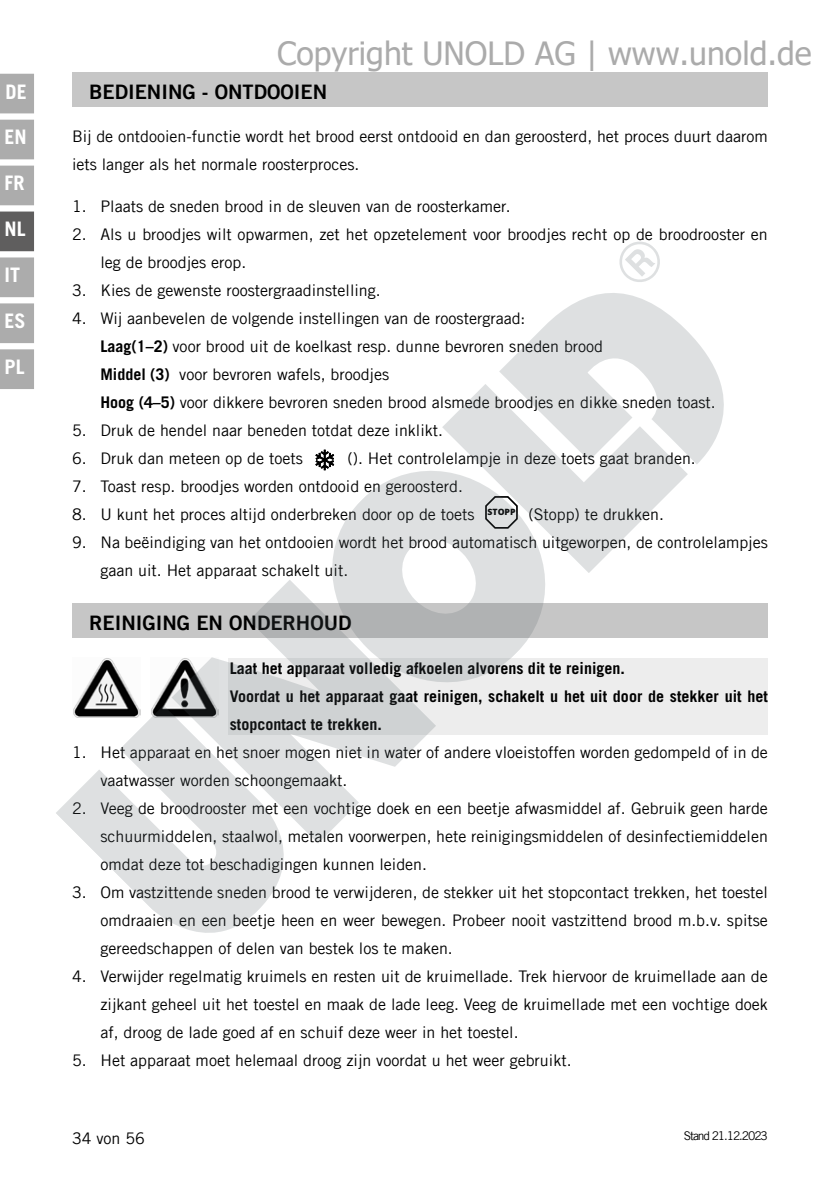
<style>
.page{position:relative;width:840px;height:1191px;background:#fff}
.page>*{position:absolute;margin:0;border:0;box-sizing:border-box;transform-origin:0 0}
.t1{font:32px "Tahoma";color:#ababab}
.t2{font:20px "Trade Gothic LT Com Bd 2";color:#000}
.t3{font:700 20px "Trade Gothic LT Com";color:#fff}
.t4{font:16px/28px "Trade Gothic LT Com";color:#000}
.t5{font:700 16px/28px "Trade Gothic LT Com";color:#000}
.t6{font:12px "Trade Gothic LT Com";letter-spacing:-.09em;color:#000}
.s1{font-weight:700}
</style>
<div class="page">
<div style="left:0;top:74px;width:34px;height:39px;background:#acacac"></div>
<div style="left:0;top:120px;width:34px;height:39px;background:#acacac"></div>
<div style="left:0;top:166px;width:34px;height:39px;background:#acacac"></div>
<div style="left:0;top:211px;width:34px;height:40px;background:#5f5e5e"></div>
<div style="left:0;top:257px;width:34px;height:40px;background:#acacac"></div>
<div style="left:0;top:303px;width:34px;height:40px;background:#acacac"></div>
<div style="left:0;top:349px;width:34px;height:40px;background:#acacac"></div>
<div style="left:228px;top:657px;width:539px;height:77px;background:#ededed"></div>
<div style="left:72px;top:72px;width:695px;height:34px;background:#c6c6c6"></div>
<div style="left:72px;top:603px;width:695px;height:34px;background:#c6c6c6"></div>
<img style="left:155px;top:676px;width:16px;height:26px">
<img style="left:77px;top:658px;width:59px;height:44px">
<svg style="left:543px;top:293px;width:181px;height:182px;fill:#dee0e1"></svg>
<svg style="left:442px;top:328px;width:245px;height:245px;fill:#dee0e1"></svg>
<svg style="left:315px;top:428px;width:272px;height:254px;fill:#dee0e1"></svg>
<svg style="left:171px;top:579px;width:265px;height:264px"></svg>
<svg style="left:56px;top:702px;width:260px;height:231px;fill:#dee0e1"></svg>
<svg style="left:619px;top:241px;width:41px;height:41px"></svg>
<p class="t3" style="left:6px;top:80px;width:23px">DE</p>
<p class="t3" style="left:5px;top:125px;width:24px">EN</p>
<p class="t3" style="left:5px;top:171px;width:22px">FR</p>
<p class="t3" style="left:5px;top:217px;width:23px">NL</p>
<p class="t3" style="left:5px;top:262px;width:17px">IT</p>
<p class="t3" style="left:5px;top:308px;width:23px">ES</p>
<p class="t3" style="left:5px;top:354px;width:22px">PL</p>
<h1 class="t1" style="left:277px;top:32px;width:535px">Copyright UNOLD AG | www.unold.de</h1>
<p class="t2" style="left:89px;top:79px;width:239px">BEDIENING - ONTDOOIEN</p>
<p class="t4" style="left:72px;top:122px;width:697px">Bij de ontdooien-functie wordt het brood eerst ontdooid en dan geroosterd, het proces duurt daarom iets langer als het normale roosterproces.</p>
<p class="t4" style="left:72px;top:192px;width:440px">1. Plaats de sneden brood in de sleuven van de roosterkamer.</p>
<p class="t4" style="left:100px;top:220px;width:668px;text-indent:-28px">2. Als u broodjes wilt opwarmen, zet het opzetelement voor broodjes recht op de broodrooster en leg de broodjes erop.</p>
<p class="t4" style="left:72px;top:276px;width:310px">3. Kies de gewenste roostergraadinstelling.</p>
<p class="t4" style="left:100px;top:304px;width:616px;text-indent:-28px">4. Wij aanbevelen de volgende instellingen van de roostergraad:<br><span class="s1">Laag(1–2)</span> voor brood uit de koelkast resp. dunne bevroren sneden brood<br><span class="s1">Middel (3)</span> voor bevroren wafels, broodjes<br><span class="s1">Hoog (4–5)</span> voor dikkere bevroren sneden brood alsmede broodjes en dikke sneden toast.</p>
<p class="t4" style="left:72px;top:416px;width:372px">5. Druk de hendel naar beneden totdat deze inklikt.</p>
<p class="t4" style="left:72px;top:444px;width:232px">6. Druk dan meteen op de toets</p>
<p class="t4" style="left:347px;top:444px;width:349px">(). Het controlelampje in deze toets gaat branden.</p>
<p class="t4" style="left:72px;top:472px;width:392px">7. Toast resp. broodjes worden ontdooid en geroosterd.</p>
<p class="t4" style="left:72px;top:500px;width:593px">8. U kunt het proces altijd onderbreken door op de toets <sup>STOPP</sup> (Stopp) te drukken.</p>
<p class="t4" style="left:100px;top:528px;width:668px;text-indent:-28px">9. Na beëindiging van het ontdooien wordt het brood automatisch uitgeworpen, de controlelampjes gaan uit. Het apparaat schakelt uit.</p>
<p class="t2" style="left:89px;top:611px;width:264px">REINIGING EN ONDERHOUD</p>
<p class="t5" style="left:230px;top:654px;width:539px">Laat het apparaat volledig afkoelen alvorens dit te reinigen.<br>Voordat u het apparaat gaat reinigen, schakelt u het uit door de stekker uit het stopcontact te trekken.</p>
<p class="t4" style="left:100px;top:738px;width:668px;text-indent:-28px">1. Het apparaat en het snoer mogen niet in water of andere vloeistoffen worden gedompeld of in de vaatwasser worden schoongemaakt.</p>
<p class="t4" style="left:100px;top:794px;width:668px;text-align:justify;text-indent:-28px">2. Veeg de broodrooster met een vochtige doek en een beetje afwasmiddel af. Gebruik geen harde schuurmiddelen, staalwol, metalen voorwerpen, hete reinigingsmiddelen of desinfectiemiddelen omdat deze tot beschadigingen kunnen leiden.</p>
<p class="t4" style="left:100px;top:878px;width:668px;text-align:justify;text-indent:-28px">3. Om vastzittende sneden brood te verwijderen, de stekker uit het stopcontact trekken, het toestel omdraaien en een beetje heen en weer bewegen. Probeer nooit vastzittend brood m.b.v. spitse gereedschappen of delen van bestek los te maken.</p>
<p class="t4" style="left:100px;top:962px;width:668px;text-align:justify;text-indent:-28px">4. Verwijder regelmatig kruimels en resten uit de kruimellade. Trek hiervoor de kruimellade aan de zijkant geheel uit het toestel en maak de lade leeg. Veeg de kruimellade met een vochtige doek af, droog de lade goed af en schuif deze weer in het toestel.</p>
<p class="t4" style="left:72px;top:1046px;width:500px">5. Het apparaat moet helemaal droog zijn voordat u het weer gebruikt.</p>
<p class="t4" style="left:72px;top:1124px;width:74px">34 von 56</p>
<p class="t6" style="left:683px;top:1128px;width:85px">Stand 21.12.2023</p>
</div>
